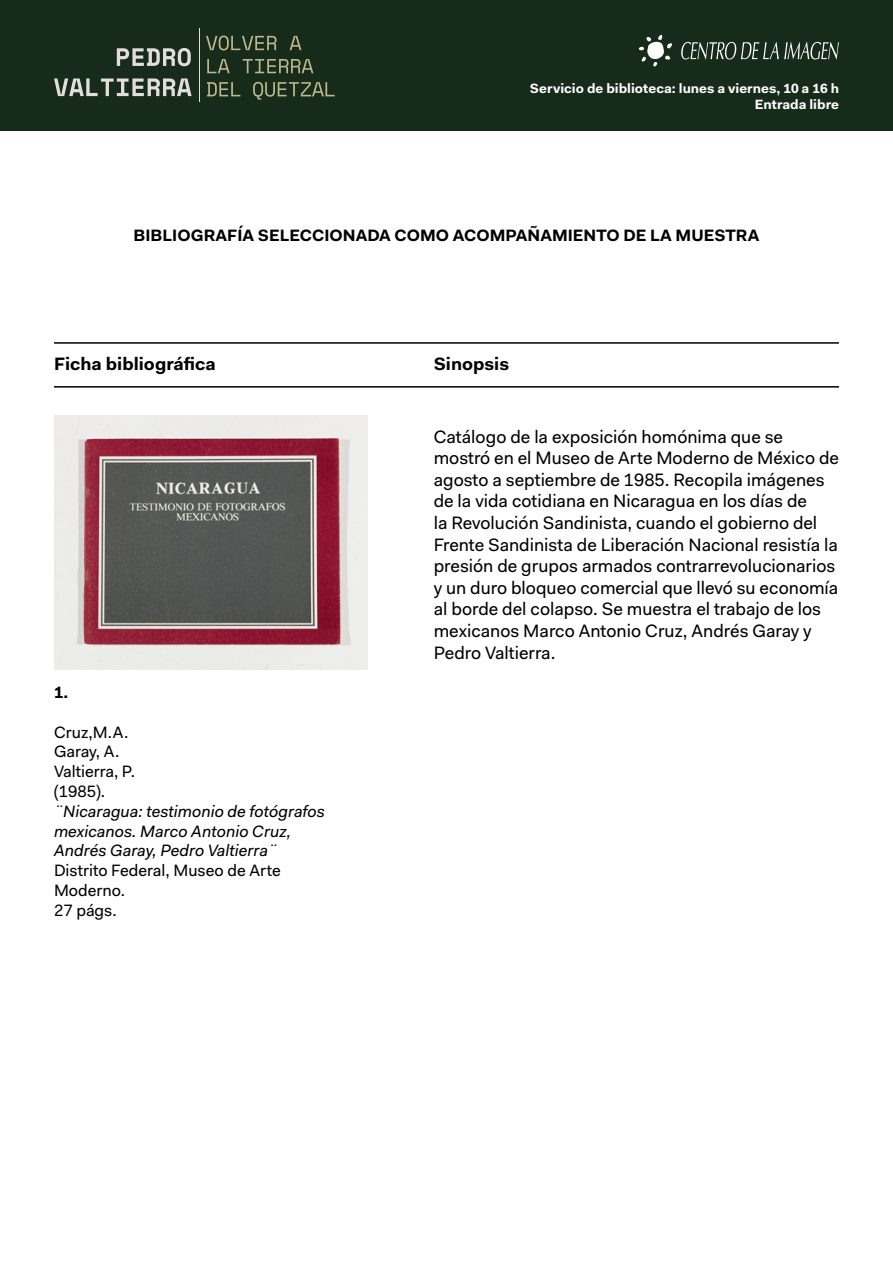
<style>
.page{position:relative;width:893px;height:1263px;background:#fff}
.page>*{position:absolute;margin:0;border:0;box-sizing:border-box;transform-origin:0 0}
.t1{font:18px/21.6px "Fakt Pro";color:#000}
.t2{font:700 18px "Fakt Pro";color:#000}
.t3{font:italic 16.5px/19.8px "Fakt Pro";color:#000}
.t4{font:16.5px/19.8px "Fakt Pro";color:#000}
.t5{font:700 16.5px "Fakt Pro";color:#000}
.t6{font:700 13.5px/16.2px "Fakt Pro";color:#fff;text-align:right}
</style>
<div class="page">
<div style="left:0;top:0;width:893px;height:131px;background:#172b1a"></div>
<hr style="left:200px;top:29px;width:1px;height:73px;background:#e3dedb">
<svg style="left:117px;top:48px;width:74px;height:18px"></svg>
<svg style="left:54px;top:78px;width:138px;height:18px"></svg>
<svg style="left:206px;top:36px;width:71px;height:14px"></svg>
<svg style="left:290px;top:36px;width:11px;height:14px"></svg>
<svg style="left:207px;top:59px;width:23px;height:14px"></svg>
<svg style="left:243px;top:59px;width:70px;height:14px"></svg>
<svg style="left:207px;top:82px;width:33px;height:14px"></svg>
<svg style="left:253px;top:82px;width:82px;height:18px"></svg>
<svg style="left:681px;top:42px;width:158px;height:17px"></svg>
<svg style="left:639px;top:35px;width:33px;height:32px"></svg>
<img style="left:54px;top:415px;width:314px;height:255px">
<hr style="left:54px;top:386px;width:785px;height:2px;background:#000">
<hr style="left:54px;top:342px;width:785px;height:2px;background:#000">
<p class="t6" style="left:530px;top:80px;width:310px">Servicio de biblioteca: lunes a viernes, 10 a 16 h<br>Entrada libre</p>
<p class="t5" style="left:134px;top:224px;width:627px">BIBLIOGRAFÍA SELECCIONADA COMO ACOMPAÑAMIENTO DE LA MUESTRA</p>
<p class="t2" style="left:54px;top:352px;width:163px">Ficha bibliográfica</p>
<p class="t2" style="left:434px;top:352px;width:77px">Sinopsis</p>
<p class="t5" style="left:54px;top:681px;width:16px">1.</p>
<p class="t4" style="left:54px;top:722px;width:83px">Cruz,M.A.<br>Garay, A.<br>Valtierra, P. (1985).</p>
<p class="t3" style="left:54px;top:801px;width:272px">¨Nicaragua: testimonio de fotógrafos mexicanos. Marco Antonio Cruz,<br>Andrés Garay, Pedro Valtierra¨</p>
<p class="t4" style="left:54px;top:860px;width:228px">Distrito Federal, Museo de Arte<br>Moderno.<br>27 págs.</p>
<p class="t1" style="left:434px;top:425px;width:407px">Catálogo de la exposición homónima que se mostró en el Museo de Arte Moderno de México de agosto a septiembre de 1985. Recopila imágenes de la vida cotidiana en Nicaragua en los días de<br>la Revolución Sandinista, cuando el gobierno del Frente Sandinista de Liberación Nacional resistía la presión de grupos armados contrarrevolucionarios y un duro bloqueo comercial que llevó su economía al borde del colapso. Se muestra el trabajo de los mexicanos Marco Antonio Cruz, Andrés Garay y Pedro Valtierra.</p>
</div>
